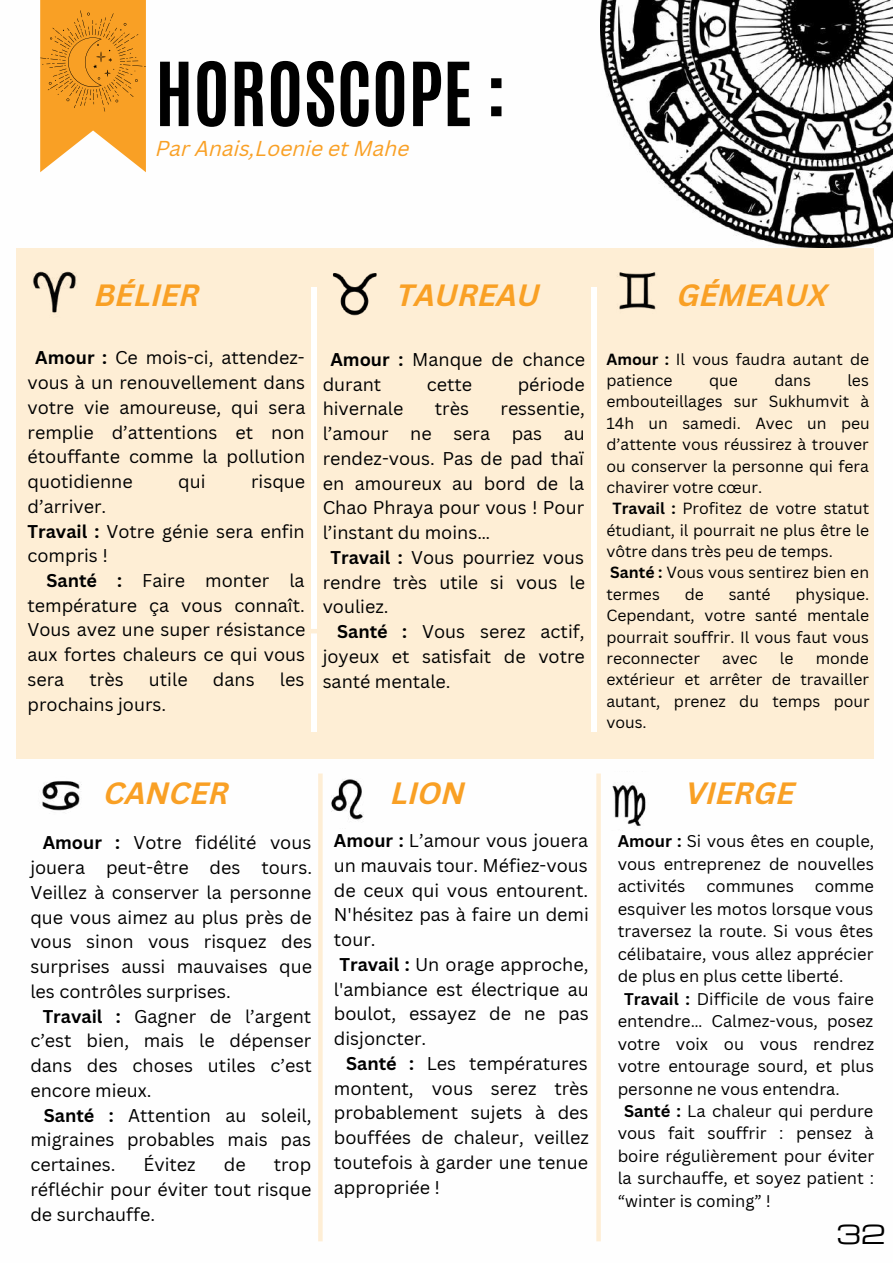
<style>
.page{position:relative;width:893px;height:1264px;background:#fff}
.page>*{position:absolute;margin:0;border:0;box-sizing:border-box;transform-origin:0 0}
.t1{font:700 75px "Antonio";color:#000}
.t2{font:italic 700 30px "Canva Sans";color:#f9a025}
.t3{font:25.5px "Michroma";color:#000}
.t4{font:italic 21px "Canva Sans";color:#f9a025}
.t5{font:18px/24.8px "Canva Sans";color:#000;text-align:justify}
.t6{font:16.5px/22.5px "Canva Sans";color:#000;text-align:justify}
.t7{font:15.75px/21.3px "Canva Sans";color:#000;text-align:justify}
.s1{font-weight:700}
</style>
<div class="page">
<div style="left:17px;top:248px;width:856px;height:511px;background:#feeed5"></div>
<img style="left:600px;top:0;width:292px;height:248px">
<div style="left:311px;top:287px;width:6px;height:444px;background:#fff"></div>
<div style="left:590px;top:287px;width:6px;height:444px;background:#fff"></div>
<img style="left:33px;top:271px;width:43px;height:42px">
<img style="left:332px;top:273px;width:45px;height:43px">
<img style="left:619px;top:272px;width:37px;height:38px">
<img style="left:42px;top:781px;width:40px;height:30px">
<img style="left:331px;top:779px;width:33px;height:41px">
<img style="left:612px;top:785px;width:34px;height:41px">
<hr style="left:318px;top:773px;width:4px;height:468px;background:#feeed5">
<hr style="left:303px;top:629px;width:286px;height:4px;background:#feeed5">
<svg style="left:596px;top:773px;width:4px;height:468px;background:#feefd8"></svg>
<svg style="left:40px;top:0;width:106px;height:172px;background:#f3a73e"></svg>
<h1 class="t1" style="left:155px;top:40px;width:352px">HOROSCOPE :</h1>
<p class="t4" style="left:156px;top:140px;width:255px">Par Anais,Loenie et Mahe</p>
<h2 class="t2" style="left:95px;top:283px;width:106px">BÉLIER</h2>
<h2 class="t2" style="left:396px;top:283px;width:145px">TAUREAU</h2>
<h2 class="t2" style="left:677px;top:283px;width:151px">GÉMEAUX</h2>
<p class="t5" style="left:28px;top:345px;width:279px;text-indent:8px"><span class="s1">Amour :</span> Ce mois-ci, attendez&shy;vous à un renouvellement dans votre vie amoureuse, qui sera remplie d’attentions et non étouffante comme la pollution quotidienne</p>
<p class="t5" style="left:178px;top:468px;width:29px">qui</p>
<p class="t5" style="left:251px;top:468px;width:56px">risque</p>
<p class="t5" style="left:28px;top:493px;width:279px;text-align:left">d’arriver.<br><span class="s1">Travail :</span> Votre génie sera enfin compris !</p>
<p class="t5" style="left:28px;top:567px;width:279px;text-indent:19px"><span class="s1">Santé :</span> Faire monter la température ça vous connaît.<br>Vous avez une super résistance aux fortes chaleurs ce qui vous sera</p>
<p class="t5" style="left:90px;top:666px;width:36px">très</p>
<p class="t5" style="left:149px;top:666px;width:40px">utile</p>
<p class="t5" style="left:213px;top:666px;width:43px">dans</p>
<p class="t5" style="left:280px;top:666px;width:26px">les</p>
<p class="t5" style="left:28px;top:691px;width:140px">prochains jours.</p>
<p class="t5" style="left:322px;top:346px;width:264px;text-indent:8px"><span class="s1">Amour :</span> Manque de chance durant</p>
<p class="t5" style="left:427px;top:371px;width:47px">cette</p>
<p class="t5" style="left:517px;top:371px;width:69px">période</p>
<p class="t5" style="left:322px;top:396px;width:82px">hivernale</p>
<p class="t5" style="left:435px;top:396px;width:36px">très</p>
<p class="t5" style="left:500px;top:396px;width:86px">ressentie,</p>
<p class="t5" style="left:322px;top:421px;width:264px">l’amour ne sera pas au</p>
<p class="t5" style="left:322px;top:445px;width:263px">rendez-vous. Pas de pad thaï</p>
<p class="t5" style="left:322px;top:470px;width:263px">en amoureux au bord de la</p>
<p class="t5" style="left:322px;top:495px;width:263px">Chao Phraya pour vous ! Pour</p>
<p class="t5" style="left:322px;top:519px;width:169px">l’instant du moins…</p>
<p class="t5" style="left:330px;top:544px;width:255px"><span class="s1">Travail :</span> Vous pourriez vous</p>
<p class="t5" style="left:322px;top:569px;width:264px">rendre très utile si vous le</p>
<p class="t5" style="left:322px;top:594px;width:67px">vouliez.</p>
<p class="t5" style="left:337px;top:618px;width:249px"><span class="s1">Santé :</span> Vous serez actif,</p>
<p class="t5" style="left:322px;top:643px;width:264px">joyeux et satisfait de votre</p>
<p class="t5" style="left:322px;top:668px;width:129px">santé mentale.</p>
<p class="t7" style="left:606px;top:348px;width:264px"><span class="s1">Amour :</span> Il vous faudra autant de patience</p>
<p class="t7" style="left:709px;top:369px;width:30px">que</p>
<p class="t7" style="left:774px;top:369px;width:38px">dans</p>
<p class="t7" style="left:847px;top:369px;width:23px">les</p>
<p class="t7" style="left:606px;top:391px;width:264px">embouteillages sur Sukhumvit à</p>
<p class="t7" style="left:606px;top:412px;width:265px">14h un samedi. Avec un peu</p>
<p class="t7" style="left:606px;top:433px;width:264px">d’attente vous réussirez à trouver</p>
<p class="t7" style="left:606px;top:455px;width:264px">ou conserver la personne qui fera</p>
<p class="t7" style="left:606px;top:476px;width:157px">chavirer votre cœur.</p>
<p class="t7" style="left:612px;top:497px;width:258px"><span class="s1">Travail :</span> Profitez de votre statut</p>
<p class="t7" style="left:606px;top:519px;width:264px">étudiant, il pourrait ne plus être le</p>
<p class="t7" style="left:606px;top:540px;width:228px">vôtre dans très peu de temps.</p>
<p class="t7" style="left:610px;top:561px;width:260px"><span class="s1">Santé :</span> Vous vous sentirez bien en</p>
<p class="t7" style="left:606px;top:583px;width:55px">termes</p>
<p class="t7" style="left:684px;top:583px;width:21px">de</p>
<p class="t7" style="left:728px;top:583px;width:43px">santé</p>
<p class="t7" style="left:606px;top:583px;width:264px;text-indent:189px">physique.<br>Cependant, votre santé mentale pourrait souffrir. Il vous faut vous reconnecter</p>
<p class="t7" style="left:606px;top:647px;width:265px;text-indent:209px">monde extérieur et arrêter de travailler autant, prenez du temps pour vous.</p>
<p class="t7" style="left:722px;top:647px;width:37px">avec</p>
<p class="t7" style="left:779px;top:647px;width:15px">le</p>
<h2 class="t2" style="left:104px;top:781px;width:126px">CANCER</h2>
<h2 class="t2" style="left:391px;top:781px;width:75px">LION</h2>
<h2 class="t2" style="left:685px;top:781px;width:111px">VIERGE</h2>
<p class="t5" style="left:30px;top:830px;width:283px;text-indent:12px"><span class="s1">Amour :</span> Votre fidélité vous jouera peut-être des tours.<br>Veillez à conserver la personne que vous aimez au plus près de vous sinon vous risquez des surprises aussi mauvaises que les contrôles surprises.</p>
<p class="t5" style="left:30px;top:1003px;width:283px;text-indent:12px"><span class="s1">Travail :</span> Gagner de l’argent c’est bien, mais le dépenser dans des choses utiles c’est encore mieux.</p>
<p class="t5" style="left:30px;top:1102px;width:283px;text-indent:13px"><span class="s1">Santé :</span> Attention au soleil, migraines probables mais pas certaines.</p>
<p class="t5" style="left:144px;top:1151px;width:54px">Évitez</p>
<p class="t5" style="left:224px;top:1151px;width:23px">de</p>
<p class="t5" style="left:30px;top:1151px;width:282px;text-indent:243px">trop réfléchir pour éviter tout risque de surchauffe.</p>
<p class="t5" style="left:334px;top:827px;width:256px"><span class="s1">Amour :</span> L’amour vous jouera</p>
<p class="t5" style="left:334px;top:852px;width:255px">un mauvais tour. Méfiez-vous</p>
<p class="t5" style="left:334px;top:877px;width:256px">de ceux qui vous entourent.</p>
<p class="t5" style="left:334px;top:902px;width:256px">N'hésitez pas à faire un demi</p>
<p class="t5" style="left:334px;top:926px;width:43px">tour.</p>
<p class="t5" style="left:339px;top:951px;width:250px"><span class="s1">Travail :</span> Un orage approche,</p>
<p class="t5" style="left:334px;top:976px;width:256px">l'ambiance est électrique au</p>
<p class="t5" style="left:334px;top:1000px;width:256px">boulot, essayez de ne pas</p>
<p class="t5" style="left:334px;top:1025px;width:94px">disjoncter.</p>
<p class="t5" style="left:346px;top:1050px;width:243px"><span class="s1">Santé :</span> Les températures</p>
<p class="t5" style="left:334px;top:1075px;width:256px">montent, vous serez très</p>
<p class="t5" style="left:334px;top:1099px;width:256px">probablement sujets à des</p>
<p class="t5" style="left:334px;top:1124px;width:256px">bouffées de chaleur, veillez</p>
<p class="t5" style="left:334px;top:1149px;width:255px">toutefois à garder une tenue</p>
<p class="t5" style="left:334px;top:1174px;width:108px">appropriée !</p>
<p class="t6" style="left:617px;top:829px;width:258px"><span class="s1">Amour :</span> Si vous êtes en couple, vous entreprenez de nouvelles activités</p>
<p class="t6" style="left:706px;top:874px;width:89px">communes</p>
<p class="t6" style="left:814px;top:874px;width:61px">comme</p>
<p class="t6" style="left:617px;top:896px;width:257px">esquiver les motos lorsque vous</p>
<p class="t6" style="left:617px;top:919px;width:257px">traversez la route. Si vous êtes</p>
<p class="t6" style="left:617px;top:941px;width:257px">célibataire, vous allez apprécier</p>
<p class="t6" style="left:617px;top:964px;width:227px">de plus en plus cette liberté.</p>
<p class="t6" style="left:624px;top:986px;width:251px"><span class="s1">Travail :</span> Difficile de vous faire</p>
<p class="t6" style="left:617px;top:1009px;width:257px">entendre… Calmez-vous, posez</p>
<p class="t6" style="left:617px;top:1031px;width:258px">votre voix ou vous rendrez</p>
<p class="t6" style="left:617px;top:1054px;width:258px">votre entourage sourd, et plus</p>
<p class="t6" style="left:617px;top:1076px;width:223px">personne ne vous entendra.</p>
<p class="t6" style="left:624px;top:1099px;width:251px"><span class="s1">Santé :</span> La chaleur qui perdure</p>
<p class="t6" style="left:617px;top:1121px;width:257px">vous fait souffrir : pensez à</p>
<p class="t6" style="left:617px;top:1144px;width:258px">boire régulièrement pour éviter</p>
<p class="t6" style="left:617px;top:1166px;width:258px">la surchauffe, et soyez patient :</p>
<p class="t6" style="left:617px;top:1189px;width:155px">“winter is coming” !</p>
<h3 class="t3" style="left:836px;top:1214px;width:51px">32</h3>
</div>
